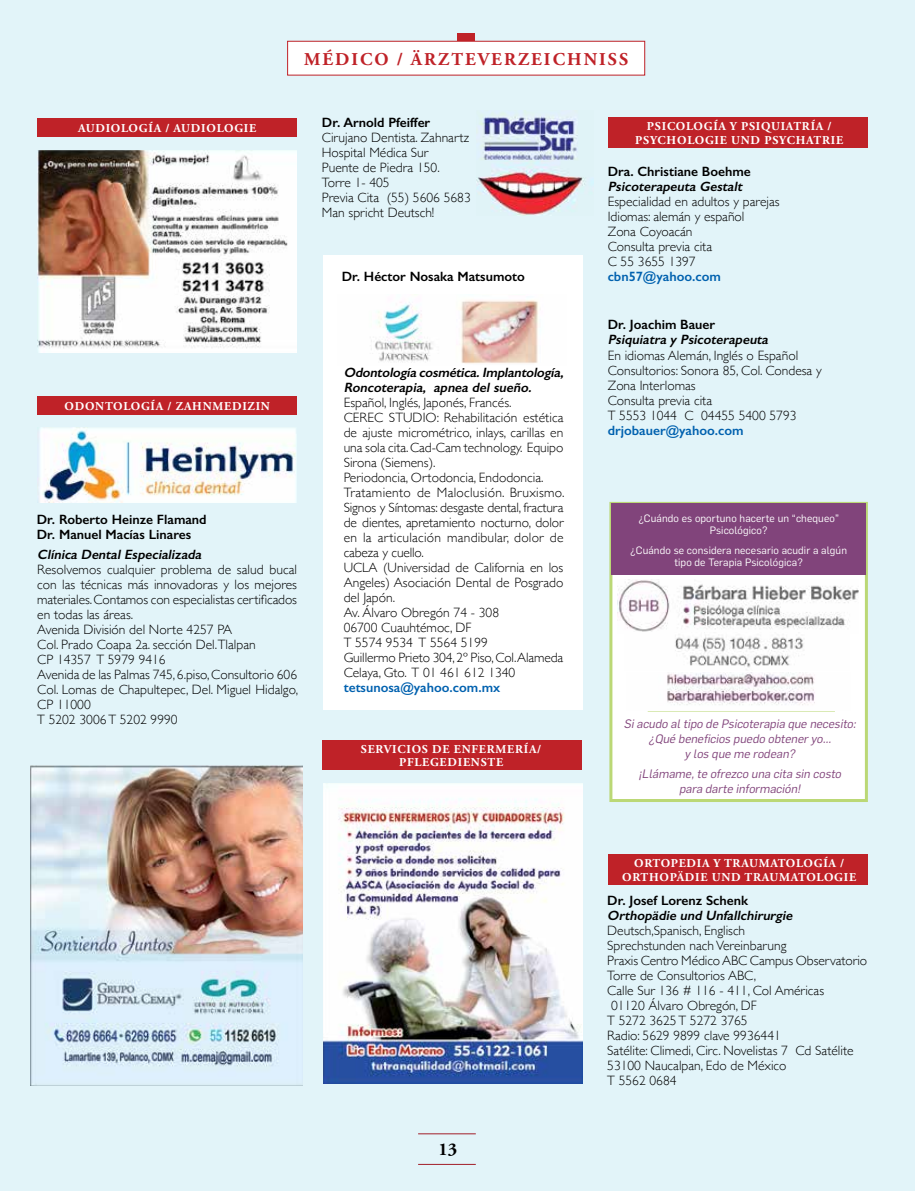
<style>
.page{position:relative;width:915px;height:1191px;background:#fff}
.page>*{position:absolute;margin:0;border:0;box-sizing:border-box;transform-origin:0 0}
.t1{font:700 18px "Adobe Garamond Pro";letter-spacing:.115em;color:#bf2228}
.t2{font:700 18px "Adobe Garamond Pro";color:#000}
.t3{font:300 13.5px/15px "Gill Sans";color:#000}
.t4{font:italic 600 13.5px/15px "Gill Sans";color:#000}
.t5{font:600 13.5px/15px "Gill Sans";color:#000}
.t6{font:600 13.5px "Gill Sans";color:#0061af}
.t7{font:700 12px/13.5px "Adobe Garamond Pro";letter-spacing:.065em;color:#fff;text-align:center}
.t8{font:italic 12px/15px "Flama";color:#81447b;text-align:center}
.t9{font:10.5px/12px "Flama";letter-spacing:.01em;color:#fff;text-align:center}
</style>
<div class="page">
<div style="left:0;top:0;width:914px;height:1191px;background:#e2f4f9"></div>
<div style="left:287px;top:41px;width:357px;height:34px;background:#fff;border:1px solid #bf2228"></div>
<div style="left:37px;top:119px;width:260px;height:18px;background:#bf2228"></div>
<div style="left:37px;top:396px;width:260px;height:19px;background:#bf2228"></div>
<div style="left:607px;top:117px;width:260px;height:31px;background:#bf2228"></div>
<div style="left:322px;top:255px;width:260px;height:454px;background:#fff"></div>
<div style="left:457px;top:34px;width:17px;height:7px;background:#bf2228"></div>
<div style="left:607px;top:854px;width:260px;height:30px;background:#bf2228"></div>
<div style="left:322px;top:740px;width:259px;height:29px;background:#bf2228"></div>
<img style="left:323px;top:783px;width:259px;height:301px">
<img style="left:371px;top:300px;width:168px;height:64px">
<img style="left:38px;top:150px;width:258px;height:202px">
<img style="left:39px;top:427px;width:257px;height:75px">
<img style="left:476px;top:110px;width:117px;height:105px">
<img style="left:30px;top:765px;width:272px;height:320px">
<div style="left:609px;top:502px;width:258px;height:300px;background:#fff;border:3px solid #bbd876"></div>
<div style="left:611px;top:503px;width:254px;height:72px;background:#81447b"></div>
<img style="left:617px;top:580px;width:241px;height:52px">
<hr style="left:647px;top:710px;width:187px;height:1px;background:#bbd876">
<img style="left:675px;top:635px;width:129px;height:35px">
<img style="left:667px;top:672px;width:148px;height:33px">
<p class="t7" style="left:78px;top:121px;width:180px">AUDIOLOGÍA / AUDIOLOGIE</p>
<h1 class="t1" style="left:304px;top:49px;width:325px">MÉDICO / ÄRZTEVERZEICHNISS</h1>
<p class="t5" style="left:322px;top:114px;width:110px">Dr. Arnold Pfeiffer</p>
<p class="t3" style="left:322px;top:129px;width:150px">Cirujano Dentista. Zahnartz<br>Hospital Médica Sur<br>Puente de Piedra 150.<br>Torre 1- 405<br>Previa Cita (55) 5606 5683<br>Man spricht Deutsch!</p>
<p class="t5" style="left:341px;top:268px;width:185px">Dr. Héctor Nosaka Matsumoto</p>
<p class="t7" style="left:635px;top:120px;width:209px">PSICOLOGÍA Y PSIQUIATRÍA /<br>PSYCHOLOGIE UND PSYCHATRIE</p>
<p class="t5" style="left:607px;top:164px;width:144px">Dra. Christiane Boehme</p>
<p class="t4" style="left:607px;top:179px;width:139px">Psicoterapeuta Gestalt</p>
<p class="t3" style="left:607px;top:193px;width:173px">Especialidad en adultos y parejas<br>Idiomas: alemán y español<br>Zona Coyoacán<br>Consulta previa cita<br>C 55 3655 1397</p>
<p class="t6" style="left:607px;top:268px;width:115px">cbn57@yahoo.com</p>
<p class="t7" style="left:64px;top:399px;width:207px">ODONTOLOGÍA / ZAHNMEDIZIN</p>
<p class="t5" style="left:37px;top:511px;width:171px">Dr. Roberto Heinze Flamand<br>Dr. Manuel Macías Linares</p>
<p class="t4" style="left:37px;top:547px;width:168px">Clínica Dental Especializada</p>
<p class="t3" style="left:37px;top:561px;width:262px">Resolvemos cualquier problema de salud bucal con las técnicas más innovadoras y los mejores materiales. Contamos con especialistas certificados en todas las áreas.<br>Avenida División del Norte 4257 PA<br>Col. Prado Coapa 2a. sección Del.Tlalpan<br>CP 14357 T 5979 9416<br>Avenida de las Palmas 745, 6.piso, Consultorio 606<br>Col. Lomas de Chapultepec, Del. Miguel Hidalgo, CP 11000<br>T 5202 3006 T 5202 9990</p>
<p class="t4" style="left:343px;top:365px;width:224px">Odontología cosmética.Implantología,<br>Roncoterapia, apnea del sueño.</p>
<p class="t3" style="left:343px;top:395px;width:222px">Español, Inglés, Japonés, Francés.<br>CEREC STUDIO: Rehabilitación estética de ajuste micrométrico, inlays, carillas en una sola cita. Cad-Cam technology. Equipo Sirona (Siemens).<br>Periodoncia, Ortodoncia, Endodoncia.<br>Tratamiento de Maloclusión. Bruxismo.<br>Signos y Síntomas: desgaste dental, fractura de dientes, apretamiento nocturno, dolor en la articulación mandibular, dolor de cabeza y cuello.<br>UCLA (Universidad de California en los Angeles) Asociación Dental de Posgrado del Japón.<br>Av. Álvaro Obregón 74 - 308<br>06700 Cuauhtémoc, DF<br>T 5574 9534 T 5564 5199<br>Guillermo Prieto 304, 2º Piso, Col.Alameda Celaya, Gto. T 01 461 612 1340</p>
<p class="t6" style="left:343px;top:679px;width:158px">tetsunosa@yahoo.com.mx</p>
<p class="t7" style="left:361px;top:742px;width:182px">SERVICIOS DE ENFERMERÍA/<br>PFLEGEDIENSTE</p>
<h1 class="t2" style="left:438px;top:1138px;width:20px">13</h1>
<p class="t5" style="left:607px;top:317px;width:109px">Dr. Joachim Bauer</p>
<p class="t4" style="left:607px;top:332px;width:165px">Psiquiatra y Psicoterapeuta</p>
<p class="t3" style="left:607px;top:347px;width:215px">En idiomas Alemán, Inglés o Español<br>Consultorios: Sonora 85, Col. Condesa y<br>Zona Interlomas<br>Consulta previa cita<br>T 5553 1044 C 04455 5400 5793</p>
<p class="t6" style="left:607px;top:422px;width:137px">drjobauer@yahoo.com</p>
<p class="t9" style="left:638px;top:512px;width:202px">¿Cuándo es oportuno hacerte un “chequeo”<br>Psicológico?</p>
<p class="t9" style="left:630px;top:543px;width:218px">¿Cuándo se considera necesario acudir a algún tipo de Terapia Psicológica?</p>
<p class="t8" style="left:623px;top:715px;width:236px">Siacudo altipo de Psicoterapia que necesito: ¿Qué beneficios puedo obteneryo…<br>y los que me rodean?</p>
<p class="t8" style="left:638px;top:765px;width:206px">¡Llámame,te ofrezco una cita sin costo para darte información!</p>
<p class="t7" style="left:622px;top:856px;width:235px">ORTOPEDIA Y TRAUMATOLOGÍA /<br>ORTHOPÄDIE UND TRAUMATOLOGIE</p>
<p class="t5" style="left:607px;top:892px;width:142px">Dr. Josef Lorenz Schenk</p>
<p class="t4" style="left:607px;top:907px;width:189px">Orthopädie und Unfallchirurgie</p>
<p class="t3" style="left:607px;top:922px;width:261px">Deutsch,Spanisch, Englisch<br>Sprechstunden nach Vereinbarung<br>Praxis Centro Médico ABC Campus Observatorio<br>Torre de Consultorios ABC,<br>Calle Sur 136 # 116 - 411, Col Américas<br>01120 Álvaro Obregón, DF<br>T 5272 3625 T 5272 3765<br>Radio: 5629 9899 clave 9936441<br>Satélite: Climedi, Circ. Novelistas 7 Cd Satélite<br>53100 Naucalpan, Edo de México<br>T 5562 0684</p>
</div>
